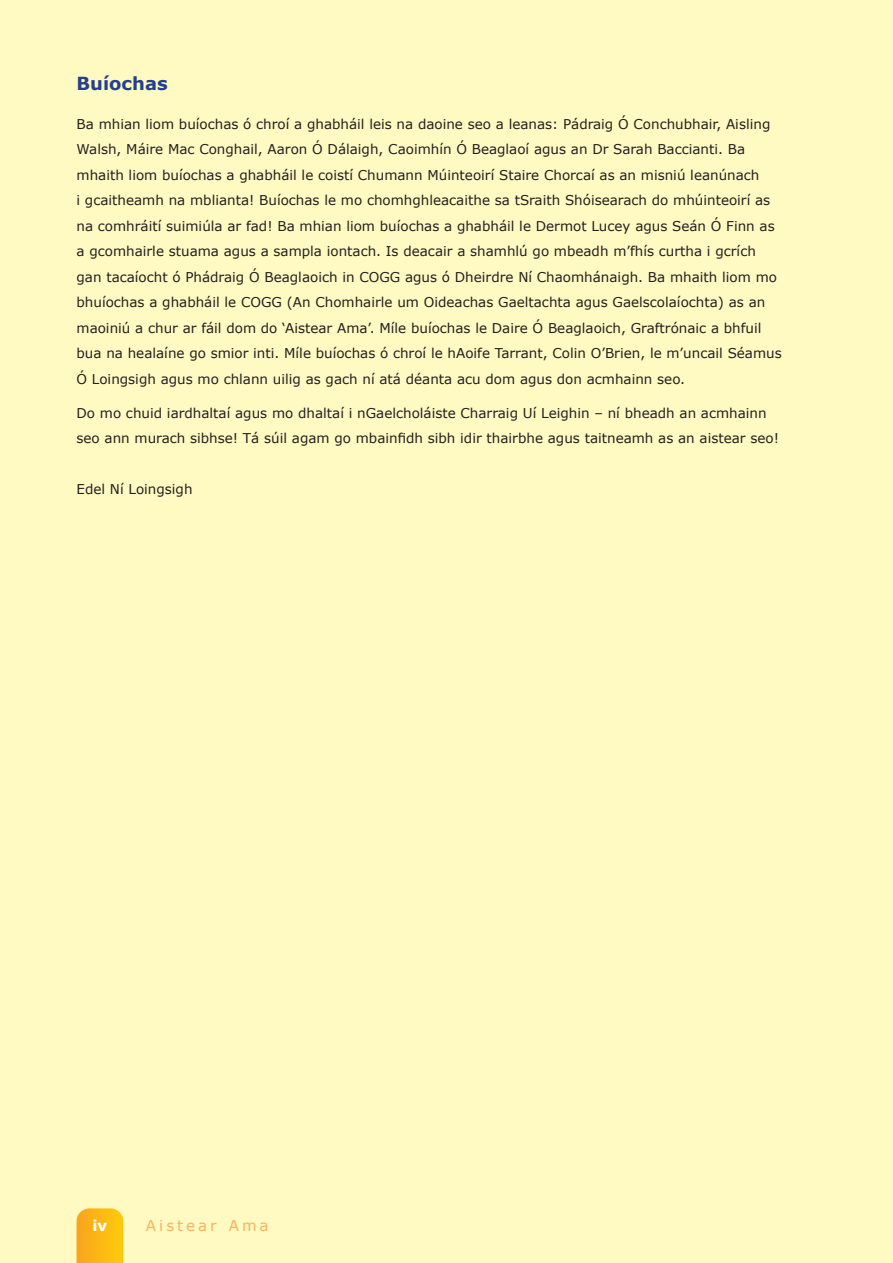
<style>
.page{position:relative;width:893px;height:1263px;background:#fffac1}
.page>*{position:absolute;margin:0;border:0;box-sizing:border-box;transform-origin:0 0}
.Heading_02{font:700 18px "Verdana";color:#253f8e}
.t1{font:15px "Verdana";letter-spacing:.2em;color:#fbb25f}
.t2{font:700 15px "Verdana";color:#fff}
.t3{font:13.5px/25.5px "Verdana";color:#231f20}
</style>
<div class="page">
<svg style="left:77px;top:1208px;width:46px;height:55px;background:#fbb919"></svg>
<p class="Heading_02" style="left:77px;top:72px;width:93px">Buíochas</p>
<p class="t3" style="left:77px;top:111px;width:707px">Ba mhian liom buíochas ó chroí a ghabháil leis na daoine seo a leanas: Pádraig Ó Conchubhair, Aisling Walsh, Máire Mac Conghail, Aaron Ó Dálaigh, Caoimhín Ó Beaglaoí agus an Dr Sarah Baccianti. Ba mhaith liom buíochas a ghabháil le coistí Chumann Múinteoirí Staire Chorcaí as an misniú leanúnach<br>i gcaitheamh na mblianta! Buíochas le mo chomhghleacaithe sa tSraith Shóisearach do mhúinteoirí as na comhráití suimiúla ar fad! Ba mhian liom buíochas a ghabháil le Dermot Lucey agus Seán Ó Finn as a gcomhairle stuama agus a sampla iontach. Is deacair a shamhlú go mbeadh m’fhís curtha i gcrích gan tacaíocht ó Phádraig Ó Beaglaoich in COGG agus ó Dheirdre Ní Chaomhánaigh. Ba mhaith liom mo bhuíochas a ghabháil le COGG (An Chomhairle um Oideachas Gaeltachta agus Gaelscolaíochta) as an maoiniú a chur ar fáil dom do ‘Aistear Ama’. Míle buíochas le Daire Ó Beaglaoich, Graftrónaic a bhfuil bua na healaíne go smior inti. Míle buíochas ó chroí le hAoife Tarrant, Colin O’Brien, le m’uncail Séamus Ó Loingsigh agus mo chlann uilig as gach ní atá déanta acu dom agus don acmhainn seo.</p>
<p class="t3" style="left:77px;top:400px;width:704px">Do mo chuid iardhaltaí agus mo dhaltaí i nGaelcholáiste Charraig Uí Leighin – ní bheadh an acmhainn seo ann murach sibhse! Tá súil agam go mbainfidh sibh idir thairbhe agus taitneamh as an aistear seo!</p>
<p class="t3" style="left:77px;top:477px;width:118px">Edel Ní Loingsigh</p>
<p class="t2" style="left:92px;top:1216px;width:16px">iv</p>
<p class="t1" style="left:146px;top:1216px;width:124px">Aistear Ama</p>
</div>
